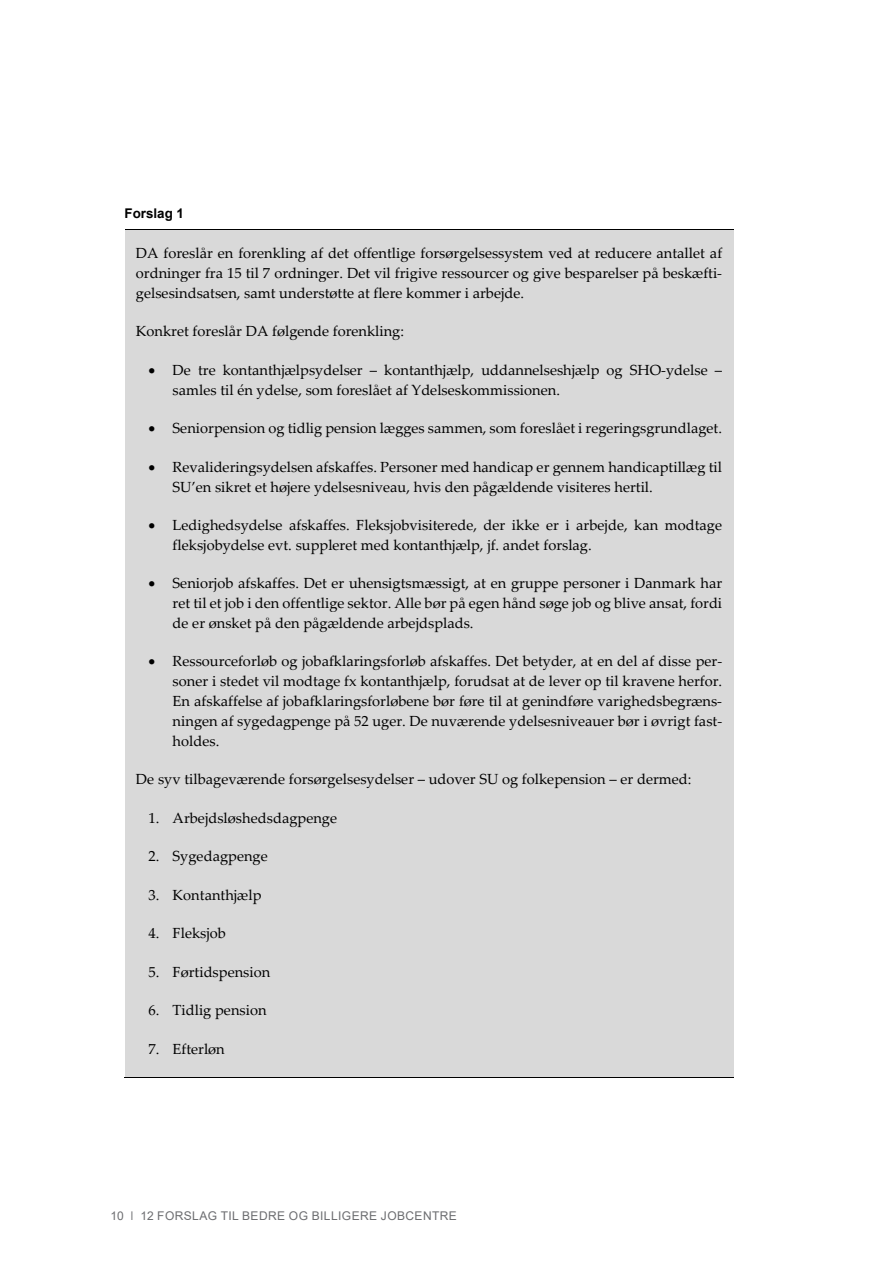
<style>
.page{position:relative;width:893px;height:1263px;background:#fff}
.page>*{position:absolute;margin:0;border:0;box-sizing:border-box;transform-origin:0 0}
.t1{font:14.7px/19.8px "Palatino Linotype";color:#000;text-align:justify}
.t2{font:700 13.35px "Arial";color:#000}
.t3{font:12px "Arial";letter-spacing:.035em;color:#6c6d70}
</style>
<div class="page">
<div style="left:125px;top:229px;width:608px;height:34px;background:#d9d9d9"></div>
<div style="left:125px;top:263px;width:608px;height:19px;background:#d9d9d9"></div>
<div style="left:125px;top:282px;width:608px;height:39px;background:#d9d9d9"></div>
<div style="left:125px;top:321px;width:608px;height:38px;background:#d9d9d9"></div>
<div style="left:125px;top:359px;width:608px;height:20px;background:#d9d9d9"></div>
<div style="left:125px;top:379px;width:608px;height:39px;background:#d9d9d9"></div>
<div style="left:125px;top:418px;width:608px;height:38px;background:#d9d9d9"></div>
<div style="left:125px;top:456px;width:608px;height:20px;background:#d9d9d9"></div>
<div style="left:125px;top:476px;width:608px;height:39px;background:#d9d9d9"></div>
<div style="left:125px;top:515px;width:608px;height:19px;background:#d9d9d9"></div>
<div style="left:125px;top:534px;width:608px;height:39px;background:#d9d9d9"></div>
<div style="left:125px;top:573px;width:608px;height:20px;background:#d9d9d9"></div>
<div style="left:125px;top:593px;width:608px;height:19px;background:#d9d9d9"></div>
<div style="left:125px;top:612px;width:608px;height:39px;background:#d9d9d9"></div>
<div style="left:125px;top:651px;width:608px;height:20px;background:#d9d9d9"></div>
<div style="left:125px;top:671px;width:608px;height:20px;background:#d9d9d9"></div>
<div style="left:125px;top:691px;width:608px;height:19px;background:#d9d9d9"></div>
<div style="left:125px;top:710px;width:608px;height:20px;background:#d9d9d9"></div>
<div style="left:125px;top:730px;width:608px;height:39px;background:#d9d9d9"></div>
<div style="left:125px;top:769px;width:608px;height:38px;background:#d9d9d9"></div>
<div style="left:125px;top:807px;width:608px;height:39px;background:#d9d9d9"></div>
<div style="left:125px;top:846px;width:608px;height:38px;background:#d9d9d9"></div>
<div style="left:125px;top:884px;width:608px;height:39px;background:#d9d9d9"></div>
<div style="left:125px;top:923px;width:608px;height:38px;background:#d9d9d9"></div>
<div style="left:125px;top:961px;width:608px;height:39px;background:#d9d9d9"></div>
<div style="left:125px;top:1000px;width:608px;height:38px;background:#d9d9d9"></div>
<div style="left:125px;top:1038px;width:608px;height:39px;background:#d9d9d9"></div>
<hr style="left:125px;top:229px;width:608px;height:1px;background:#000">
<hr style="left:124px;top:1077px;width:609px;height:1px;background:#000">
<p class="t2" style="left:125px;top:204px;width:61px">Forslag 1</p>
<p class="t1" style="left:136px;top:243px;width:588px">DA foreslår en forenkling af det offentlige forsørgelsessystem ved at reducere antallet af ordninger fra 15 til 7 ordninger. Det vil frigive ressourcer og give besparelser på beskæfti‐ gelsesindsatsen, samt understøtte at flere kommer i arbejde.</p>
<p class="t1" style="left:136px;top:321px;width:270px">Konkret foreslår DA følgende forenkling:</p>
<p class="t1" style="left:173px;top:359px;width:551px;text-indent:-24px">• De tre kontanthjælpsydelser – kontanthjælp, uddannelseshjælp og SHO‐ydelse – samles til én ydelse, som foreslået af Ydelseskommissionen.</p>
<p class="t1" style="left:149px;top:418px;width:575px">• Seniorpension og tidlig pension lægges sammen, som foreslået i regeringsgrundlaget.</p>
<p class="t1" style="left:173px;top:456px;width:551px;text-indent:-24px">• Revalideringsydelsen afskaffes. Personer med handicap er gennem handicaptillæg til<br>SU’en sikret et højere ydelsesniveau, hvis den pågældende visiteres hertil.</p>
<p class="t1" style="left:173px;top:514px;width:551px;text-indent:-24px">• Ledighedsydelse afskaffes. Fleksjobvisiterede, der ikke er i arbejde, kan modtage fleksjobydelse evt. suppleret med kontanthjælp, jf. andet forslag.</p>
<p class="t1" style="left:173px;top:573px;width:551px;text-indent:-24px">• Seniorjob afskaffes. Det er uhensigtsmæssigt, at en gruppe personer i Danmark har ret til et job i den offentlige sektor. Alle bør på egen hånd søge job og blive ansat, fordi de er ønsket på den pågældende arbejdsplads.</p>
<p class="t1" style="left:173px;top:651px;width:551px;text-indent:-24px">• Ressourceforløb og jobafklaringsforløb afskaffes. Det betyder, at en del af disse per‐ soner i stedet vil modtage fx kontanthjælp, forudsat at de lever op til kravene herfor.<br>En afskaffelse af jobafklaringsforløbene bør føre til at genindføre varighedsbegræns‐ ningen af sygedagpenge på 52 uger. De nuværende ydelsesniveauer bør i øvrigt fast‐ holdes.</p>
<p class="t1" style="left:136px;top:769px;width:557px">De syv tilbageværende forsørgelsesydelser – udover SU og folkepension – er dermed:</p>
<p class="t1" style="left:149px;top:807px;width:190px">1. Arbejdsløshedsdagpenge</p>
<p class="t1" style="left:149px;top:846px;width:121px">2. Sygedagpenge</p>
<p class="t1" style="left:149px;top:884px;width:114px">3. Kontanthjælp</p>
<p class="t1" style="left:149px;top:923px;width:79px">4. Fleksjob</p>
<p class="t1" style="left:149px;top:961px;width:123px">5. Førtidspension</p>
<p class="t1" style="left:149px;top:1000px;width:120px">6. Tidlig pension</p>
<p class="t1" style="left:149px;top:1038px;width:78px">7. Efterløn</p>
<p class="t3" style="left:111px;top:1207px;width:15px">10</p>
<p class="t3" style="left:140px;top:1207px;width:318px">12 FORSLAG TIL BEDRE OG BILLIGERE JOBCENTRE</p>
</div>
